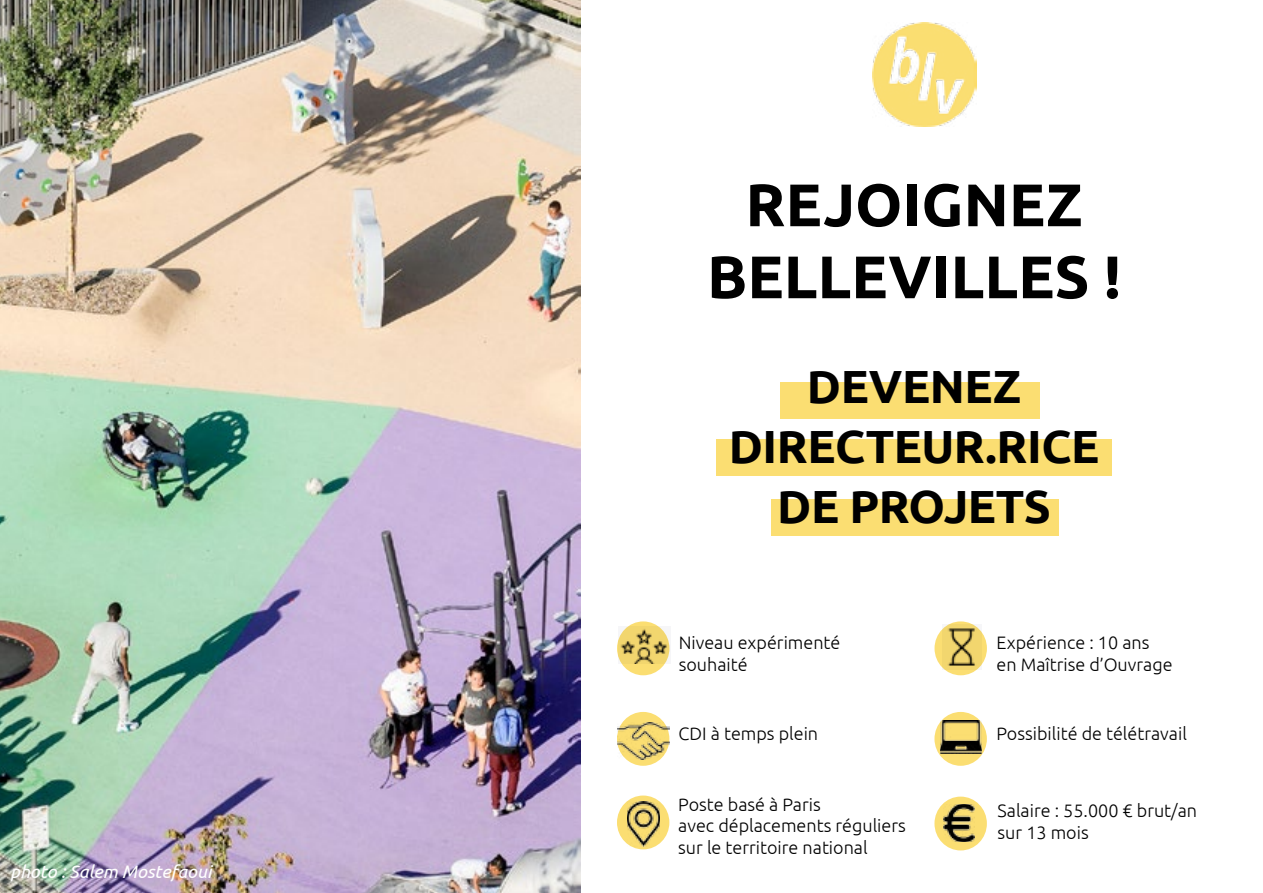
<style>
.page{position:relative;width:1263px;height:893px;background:#fff}
.page>*{position:absolute;margin:0;border:0;box-sizing:border-box;transform-origin:0 0}
.t1{font:700 60px/72px "Ubuntu";color:#000;text-align:center}
.t2{font:700 46.5px "Ubuntu";letter-spacing:-.01em;color:#000}
.t3{font:300 18px/21.6px "Ubuntu";color:#000}
.t4{font:italic 18px "Ubuntu";color:#fff}
</style>
<div class="page">
<img style="left:0;top:0;width:581px;height:893px">
<div style="left:617px;top:712px;width:52px;height:54px;background:#fbde72;border-radius:50%"></div>
<div style="left:617px;top:795px;width:52px;height:54px;background:#fbde72;border-radius:50%"></div>
<div style="left:934px;top:712px;width:53px;height:54px;background:#fbde72;border-radius:50%"></div>
<div style="left:934px;top:797px;width:53px;height:53px;background:#fbde72;border-radius:50%"></div>
<img style="left:872px;top:22px;width:105px;height:104px">
<img style="left:617px;top:722px;width:52px;height:37px">
<img style="left:943px;top:804px;width:32px;height:37px">
<img style="left:627px;top:801px;width:32px;height:45px">
<img style="left:940px;top:720px;width:41px;height:34px">
<div style="left:617px;top:621px;width:52px;height:54px;background:#fbde72;border-radius:50%"></div>
<div style="left:934px;top:621px;width:53px;height:54px;background:#fbde72;border-radius:50%"></div>
<img style="left:618px;top:627px;width:52px;height:36px">
<img style="left:943px;top:624px;width:39px;height:45px">
<div style="left:771px;top:499px;width:288px;height:37px;background:#fbde72"></div>
<div style="left:780px;top:382px;width:260px;height:37px;background:#fbde72"></div>
<div style="left:716px;top:439px;width:396px;height:37px;background:#fbde72"></div>
<p class="t4" style="left:10px;top:861px;width:203px">photo : Salem Mostefaoui</p>
<h1 class="t1" style="left:707px;top:168px;width:415px">REJOIGNEZ<br>BELLEVILLES !</h1>
<h2 class="t2" style="left:807px;top:358px;width:65px">DEVENEZ</h2>
<h2 class="t2" style="left:729px;top:418px;width:372px">DIRECTEUR.RICE</h2>
<h2 class="t2" style="left:777px;top:478px;width:275px">DE PROJETS</h2>
<p class="t3" style="left:679px;top:632px;width:163px">Niveau expérimenté souhaité</p>
<p class="t3" style="left:996px;top:632px;width:178px">Expérience : 10 ans en Maîtrise d’Ouvrage</p>
<p class="t3" style="left:679px;top:722px;width:141px">CDI à temps plein</p>
<p class="t3" style="left:678px;top:793px;width:229px">Poste basé à Paris<br>avec déplacements réguliers sur le territoire national</p>
<p class="t3" style="left:996px;top:722px;width:192px">Possibilité de télétravail</p>
<p class="t3" style="left:997px;top:800px;width:201px">Salaire : 55.000 € brut/an sur 13 mois</p>
</div>
